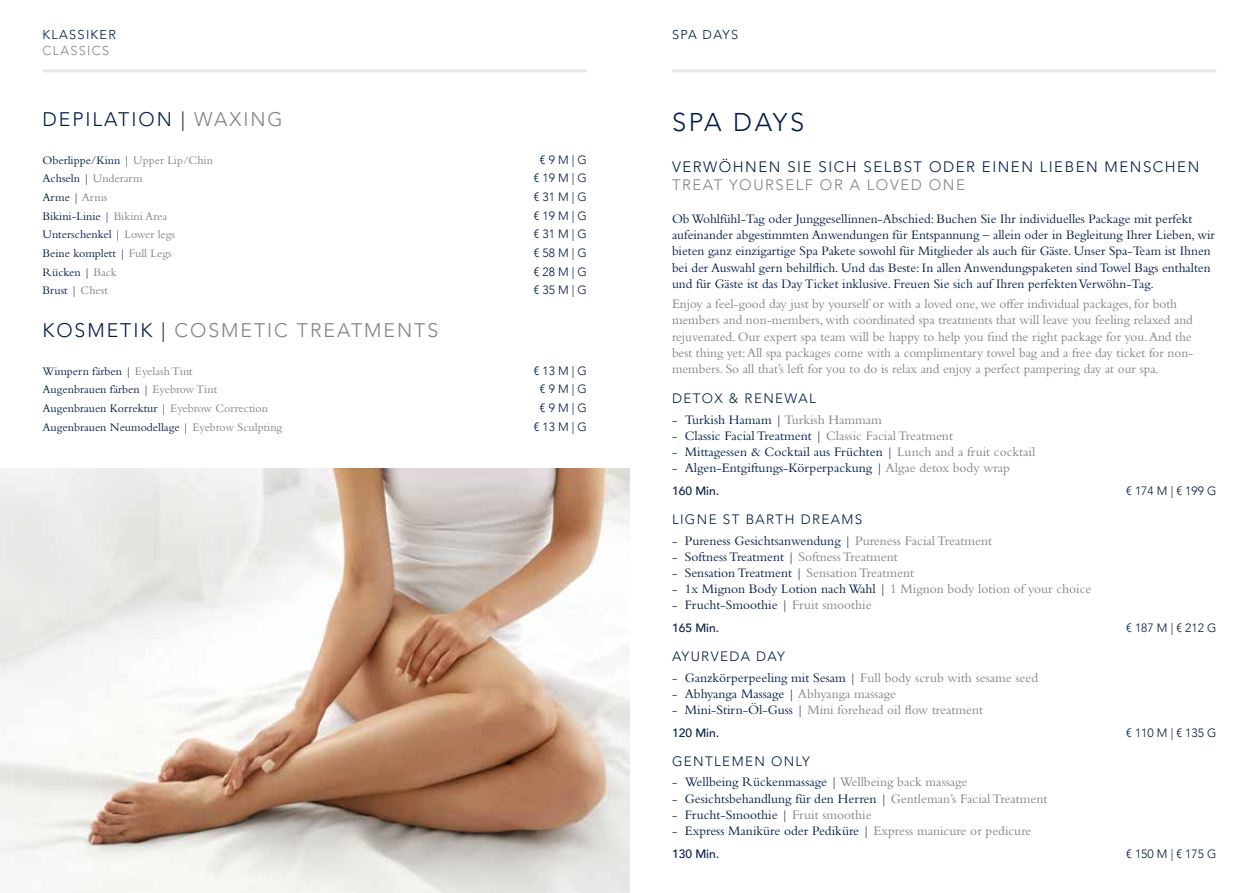
<style>
.page{position:relative;width:1259px;height:893px;background:#fff}
.page>*{position:absolute;margin:0;border:0;box-sizing:border-box;transform-origin:0 0}
.t1{font:300 25.5px "Avenir LT Std";letter-spacing:.1em;color:#001b46}
.t2{font:300 19.5px "Avenir LT Std";letter-spacing:.1em;color:#808285}
.t3{font:300 19.5px "Avenir LT Std";letter-spacing:.1em;color:#001b46}
.t4{font:300 15px "Avenir LT Std";letter-spacing:.1em;color:#001b46}
.t5{font:300 15px "Avenir LT Std";letter-spacing:.1em;color:#808285}
.t6{font:13.5px/16.2px "Bembo Std";color:#001b46}
.t7{font:13.5px/16.2px "Bembo Std";color:#808285}
.t8{font:300 13.5px "Avenir LT Std";letter-spacing:.1em;color:#001b46}
.t9{font:300 12.75px "Avenir LT Std";letter-spacing:.1em;color:#001b46}
.t10{font:300 12.75px "Avenir LT Std";letter-spacing:.1em;color:#808285}
.t11{font:12px "Bembo Std";color:#001b46}
.t12{font:300 12px "Avenir";color:#001b46}
.t13{font:500 12px "Avenir";color:#001b46}
.t14{font:300 12px "Avenir LT Std";color:#001b46}
.s1{color:#808285}
.s2{color:#001b46}
.s3{font-family:"Avenir"}
.s4{font-family:"Avenir LT Std"}
</style>
<div class="page">
<hr style="left:43px;top:69px;width:544px;height:3px;background:#e6e7e8">
<hr style="left:672px;top:69px;width:544px;height:3px;background:#e6e7e8">
<img style="left:0;top:468px;width:629px;height:425px">
<p class="t9" style="left:43px;top:28px;width:75px">KLASSIKER</p>
<p class="t10" style="left:43px;top:43px;width:68px">CLASSICS</p>
<h2 class="t3" style="left:43px;top:108px;width:242px">DEPILATION | <span class="s1">WAXING</span></h2>
<p class="t11" style="left:43px;top:153px;width:172px">Oberlippe/Kinn | <span class="s1">Upper Lip/Chin</span></p>
<p class="t12" style="left:540px;top:153px;width:49px">€ 9 M | G</p>
<p class="t11" style="left:43px;top:172px;width:102px">Achseln | <span class="s1">Underarm</span></p>
<p class="t12" style="left:533px;top:171px;width:55px">€ 19 M | G</p>
<p class="t11" style="left:43px;top:190px;width:67px">Arme | <span class="s1">Arms</span></p>
<p class="t12" style="left:533px;top:190px;width:55px">€ 31 M | G</p>
<p class="t11" style="left:43px;top:209px;width:126px">Bikini-Linie | <span class="s1">Bikini Area</span></p>
<p class="t12" style="left:533px;top:209px;width:55px">€ 19 M | G</p>
<p class="t11" style="left:43px;top:228px;width:134px">Unterschenkel | <span class="s1">Lower legs</span></p>
<p class="t12" style="left:533px;top:227px;width:55px">€ 31 M | G</p>
<p class="t11" style="left:43px;top:246px;width:131px">Beine komplett | <span class="s1">Full Legs</span></p>
<p class="t12" style="left:533px;top:246px;width:55px">€ 58 M | G</p>
<p class="t11" style="left:43px;top:265px;width:76px">Rücken | <span class="s1">Back</span></p>
<p class="t12" style="left:533px;top:264px;width:55px">€ 28 M | G</p>
<p class="t11" style="left:43px;top:284px;width:67px">Brust | <span class="s1">Chest</span></p>
<p class="t12" style="left:533px;top:283px;width:55px">€ 35 M | G</p>
<h2 class="t2" style="left:43px;top:319px;width:397px"><span class="s2">KOSMETIK |</span> COSMETIC TREATMENTS</h2>
<p class="t11" style="left:43px;top:364px;width:152px">Wimpern färben | <span class="s1">Eyelash Tint</span></p>
<p class="t12" style="left:533px;top:363px;width:55px">€ 13 M | G</p>
<p class="t11" style="left:43px;top:383px;width:176px">Augenbrauen färben | <span class="s1">Eyebrow Tint</span></p>
<p class="t12" style="left:540px;top:382px;width:49px">€ 9 M | G</p>
<p class="t11" style="left:43px;top:401px;width:227px">Augenbrauen Korrektur | <span class="s1">Eyebrow Correction</span></p>
<p class="t12" style="left:540px;top:401px;width:49px">€ 9 M | G</p>
<p class="t11" style="left:43px;top:420px;width:241px">Augenbrauen Neumodellage | <span class="s1">Eyebrow Sculpting</span></p>
<p class="t12" style="left:533px;top:419px;width:55px">€ 13 M | G</p>
<p class="t9" style="left:672px;top:28px;width:68px">SPA DAYS</p>
<h1 class="t1" style="left:672px;top:107px;width:134px">SPA DAYS</h1>
<p class="t4" style="left:672px;top:158px;width:529px">VERWÖHNEN SIE SICH SELBST ODER EINEN LIEBEN MENSCHEN</p>
<p class="t5" style="left:672px;top:176px;width:294px">TREAT YOURSELF OR A LOVED ONE</p>
<p class="t6" style="left:672px;top:210px;width:544px">Ob Wohlfühl-Tag oder Junggesellinnen-Abschied: Buchen Sie Ihr individuelles Package mit perfekt aufeinander abgestimmten Anwendungen für Entspannung – allein oder in Begleitung Ihrer Lieben, wir bieten ganz einzigartige Spa Pakete sowohl für Mitglieder als auch für Gäste. Unser Spa-Team ist Ihnen bei der Auswahl gern behilflich. Und das Beste: In allen Anwendungspaketen sind Towel Bags enthalten und für Gäste ist das Day Ticket inklusive. Freuen Sie sich auf Ihren perfekten Verwöhn-Tag.</p>
<p class="t7" style="left:672px;top:296px;width:523px">Enjoy a feel-good day just by yourself or with a loved one, we offer individual packages, for both members and non-members, with coordinated spa treatments that will leave you feeling relaxed and rejuvenated. Our expert spa team will be happy to help you find the right package for you. And the best thing yet: All spa packages come with a complimentary towel bag and a free day ticket for non&shy;members. So all that’s left for you to do is relax and enjoy a perfect pampering day at our spa.</p>
<p class="t8" style="left:672px;top:391px;width:145px">DETOX &amp; RENEWAL</p>
<p class="t6" style="left:672px;top:411px;width:211px">- Turkish Hamam | <span class="s1">Turkish Hammam</span></p>
<p class="t6" style="left:672px;top:427px;width:282px">- Classic Facial Treatment | <span class="s1">Classic Facial Treatment</span></p>
<p class="t6" style="left:672px;top:443px;width:365px">- Mittagessen &amp; Cocktail aus Früchten | <span class="s1">Lunch and a fruit cocktail</span></p>
<p class="t6" style="left:672px;top:460px;width:339px">- Algen-Entgiftungs-Körperpackung | <span class="s1">Algae detox body wrap</span></p>
<p class="t13" style="left:672px;top:481px;width:49px">160 Min.</p>
<p class="t14" style="left:1126px;top:484px;width:92px">€ 174 M | € <span class="s3">199 G</span></p>
<p class="t8" style="left:672px;top:512px;width:192px">LIGNE ST BARTH DREAMS</p>
<p class="t6" style="left:672px;top:532px;width:321px">- Pureness Gesichtsanwendung | <span class="s1">Pureness Facial Treatment</span></p>
<p class="t6" style="left:672px;top:548px;width:227px">- Softness Treatment | <span class="s1">Softness Treatment</span></p>
<p class="t6" style="left:672px;top:564px;width:243px">- Sensation Treatment | <span class="s1">Sensation Treatment</span></p>
<p class="t7" style="left:672px;top:581px;width:421px"><span class="s2">- 1x Mignon Body Lotion nach Wahl |</span> 1 Mignon body lotion of your choice</p>
<p class="t6" style="left:672px;top:597px;width:201px">- Frucht-Smoothie | <span class="s1">Fruit smoothie</span></p>
<p class="t13" style="left:672px;top:618px;width:49px">165 Min.</p>
<p class="t14" style="left:1126px;top:621px;width:92px">€ 187 M | € <span class="s3">212 G</span></p>
<p class="t8" style="left:672px;top:649px;width:114px">AYURVEDA DAY</p>
<p class="t6" style="left:672px;top:669px;width:368px">- Ganzkörperpeeling mit Sesam | <span class="s1">Full body scrub with sesame seed</span></p>
<p class="t6" style="left:672px;top:685px;width:225px">- Abhyanga Massage | <span class="s1">Abhyanga massage</span></p>
<p class="t7" style="left:672px;top:701px;width:312px"><span class="s2">- Mini-Stirn-Öl-Guss |</span> Mini forehead oil flow treatment</p>
<p class="t13" style="left:672px;top:722px;width:49px">120 Min.</p>
<p class="t12" style="left:1126px;top:726px;width:92px"><span class="s4">€</span> 110 <span class="s4">M |</span> € 135 G</p>
<p class="t8" style="left:672px;top:753px;width:139px">GENTLEMEN ONLY</p>
<p class="t6" style="left:672px;top:774px;width:297px">- Wellbeing Rückenmassage | <span class="s1">Wellbeing back massage</span></p>
<p class="t6" style="left:672px;top:790px;width:377px">- Gesichtsbehandlung für den Herren | <span class="s1">Gentleman’s Facial Treatment</span></p>
<p class="t6" style="left:672px;top:806px;width:201px">- Frucht-Smoothie | <span class="s1">Fruit smoothie</span></p>
<p class="t6" style="left:672px;top:822px;width:361px">- Express Maniküre oder Pediküre | <span class="s1">Express manicure or pedicure</span></p>
<p class="t13" style="left:672px;top:843px;width:49px">130 Min.</p>
<p class="t12" style="left:1126px;top:847px;width:92px">€ 150 <span class="s4">M |</span> € 175 G</p>
</div>
